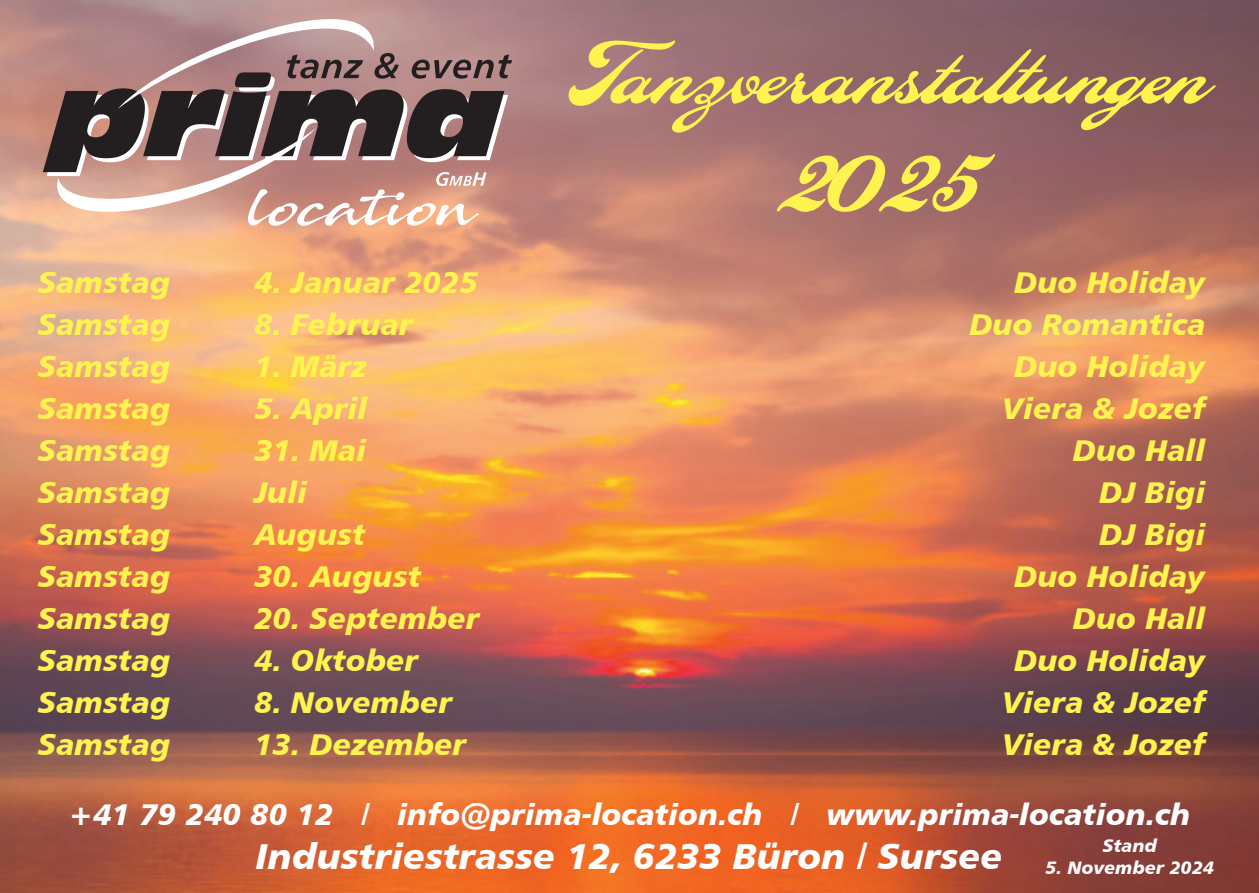
<style>
.page{position:relative;width:1259px;height:893px;background:#fff}
.page>*{position:absolute;margin:0;border:0;box-sizing:border-box;transform-origin:0 0}
.t1{font:108px/108px "LHF Ballpark Script";color:#fff34f;text-align:center}
.t2{font:36px "Humanist 777 BT Black Italic B";color:#fff}
.t3{font:30px "Humanist 777 BT Black Italic B";color:#fff34f}
.t4{font:30px "Humanist 777 BT Black Italic B";color:#fff}
.t5{font:18px "Humanist 777 BT Black Italic B";color:#fff}
</style>
<div class="page">
<img style="left:0;top:0;width:1259px;height:893px">
<svg style="left:43px;top:72px;width:461px;height:100px;background:#614e4d"></svg>
<svg style="left:118px;top:9px;width:394px;height:100px;background:#9b7c7c"></svg>
<svg style="left:57px;top:128px;width:430px;height:98px;background:#b08b82"></svg>
<h1 class="t1" style="left:568px;top:24px;width:636px">Tanzveranstaltungen<br>2025</h1>
<p class="t3" style="left:38px;top:263px;width:134px">Samstag</p>
<p class="t3" style="left:254px;top:263px;width:225px">4. Januar 2025</p>
<p class="t3" style="left:1014px;top:263px;width:193px">Duo Holiday</p>
<p class="t3" style="left:38px;top:305px;width:134px">Samstag</p>
<p class="t3" style="left:254px;top:305px;width:160px">8. Februar</p>
<p class="t3" style="left:969px;top:305px;width:238px">Duo Romantica</p>
<p class="t3" style="left:38px;top:347px;width:134px">Samstag</p>
<p class="t3" style="left:254px;top:347px;width:114px">1. März</p>
<p class="t3" style="left:1014px;top:347px;width:193px">Duo Holiday</p>
<p class="t3" style="left:38px;top:389px;width:134px">Samstag</p>
<p class="t3" style="left:254px;top:389px;width:115px">5. April</p>
<p class="t3" style="left:1002px;top:389px;width:205px">Viera &amp; Jozef</p>
<p class="t3" style="left:38px;top:431px;width:134px">Samstag</p>
<p class="t3" style="left:254px;top:431px;width:114px">31. Mai</p>
<p class="t3" style="left:1073px;top:431px;width:134px">Duo Hall</p>
<p class="t3" style="left:38px;top:473px;width:134px">Samstag</p>
<p class="t3" style="left:254px;top:473px;width:55px">Juli</p>
<p class="t3" style="left:1099px;top:473px;width:108px">DJ Bigi</p>
<p class="t3" style="left:38px;top:515px;width:134px">Samstag</p>
<p class="t3" style="left:254px;top:515px;width:113px">August</p>
<p class="t3" style="left:1099px;top:515px;width:108px">DJ Bigi</p>
<p class="t3" style="left:38px;top:557px;width:134px">Samstag</p>
<p class="t3" style="left:254px;top:557px;width:168px">30. August</p>
<p class="t3" style="left:1014px;top:557px;width:193px">Duo Holiday</p>
<p class="t3" style="left:38px;top:599px;width:134px">Samstag</p>
<p class="t3" style="left:254px;top:599px;width:227px">20. September</p>
<p class="t3" style="left:1073px;top:599px;width:134px">Duo Hall</p>
<p class="t3" style="left:38px;top:641px;width:134px">Samstag</p>
<p class="t3" style="left:254px;top:641px;width:166px">4. Oktober</p>
<p class="t3" style="left:1014px;top:641px;width:193px">Duo Holiday</p>
<p class="t3" style="left:38px;top:683px;width:134px">Samstag</p>
<p class="t3" style="left:254px;top:683px;width:199px">8. November</p>
<p class="t3" style="left:1002px;top:683px;width:205px">Viera &amp; Jozef</p>
<p class="t3" style="left:38px;top:725px;width:134px">Samstag</p>
<p class="t3" style="left:254px;top:725px;width:214px">13. Dezember</p>
<p class="t3" style="left:1002px;top:725px;width:205px">Viera &amp; Jozef</p>
<p class="t4" style="left:68px;top:795px;width:1123px">+41 79 240 80 12 / info@prima-location.ch / www.prima-location.ch</p>
<p class="t2" style="left:256px;top:832px;width:748px">Industriestrasse 12, 6233 Büron / Sursee</p>
<p class="t5" style="left:1102px;top:834px;width:56px">Stand</p>
<p class="t5" style="left:1045px;top:856px;width:170px">5. November 2024</p>
</div>
